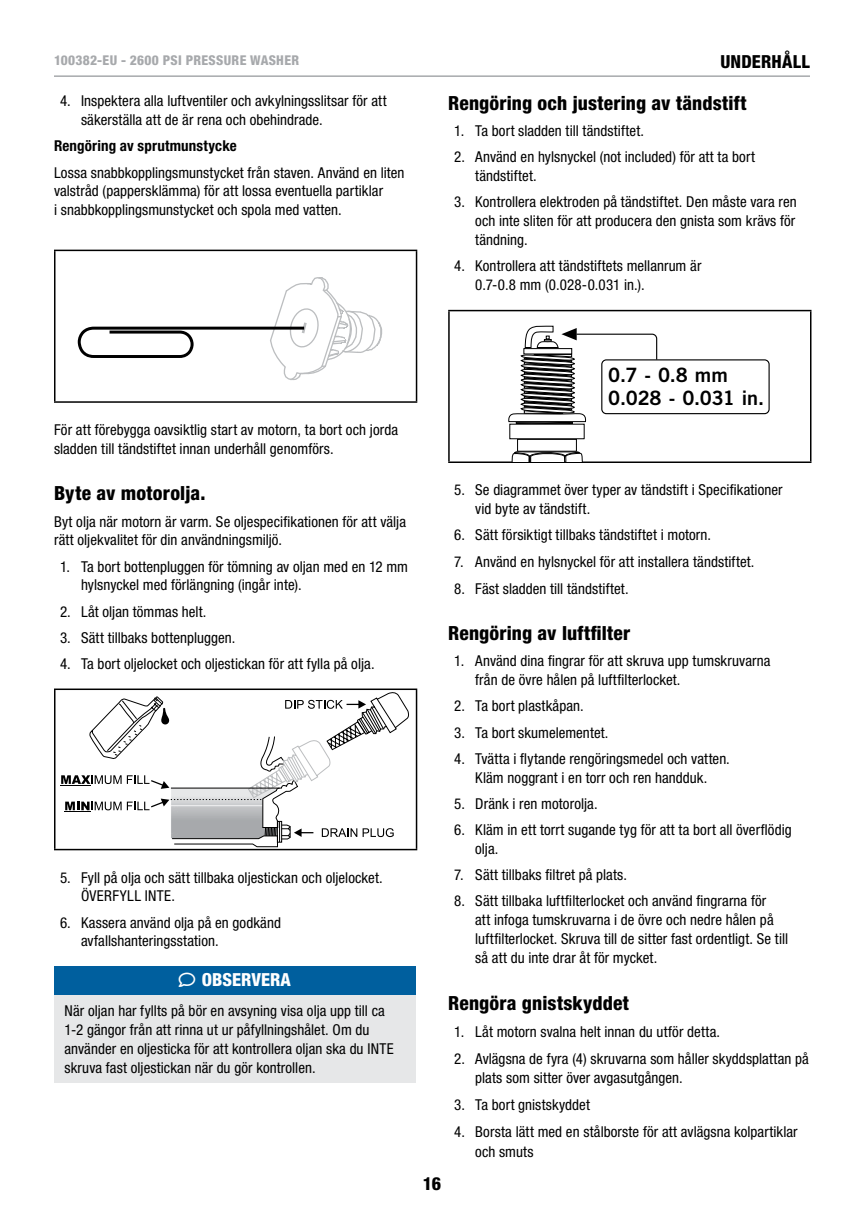
<style>
.page{position:relative;width:864px;height:1215px;background:#fff}
.page>*{position:absolute;margin:0;border:0;box-sizing:border-box;transform-origin:0 0}
.t1{font:19.8px/22.4px "Trade Gothic Bold Two";letter-spacing:-.005em;color:#000}
.t2{font:800 condensed 19.5px "Helvetica Neue LT Std";letter-spacing:.01em;color:#000}
.t3{font:800 condensed 18px "Helvetica Neue LT Std";color:#000}
.t4{font:800 condensed 18px "Helvetica Neue LT Std";color:#fff}
.t5{font:condensed 15px/18.8px "Helvetica Neue LT Std";letter-spacing:.005em;color:#000}
.t6{font:700 condensed 15px "Helvetica Neue LT Std";letter-spacing:.01em;color:#000}
.t7{font:800 condensed 13.5px "Helvetica Neue LT Std";letter-spacing:.025em;color:#a7a9ac}
</style>
<div class="page">
<hr style="left:54px;top:75px;width:756px;height:2px;background:#a7a9ac">
<hr style="left:54px;top:250px;width:363px;height:1px;background:#000">
<hr style="left:54px;top:251px;width:2px;height:150px;background:#000">
<hr style="left:416px;top:251px;width:1px;height:150px;background:#000">
<hr style="left:54px;top:401px;width:363px;height:2px;background:#000">
<svg style="left:78px;top:277px;width:305px;height:103px"></svg>
<hr style="left:54px;top:689px;width:363px;height:1px;background:#000">
<hr style="left:54px;top:690px;width:2px;height:159px;background:#000">
<hr style="left:416px;top:690px;width:1px;height:159px;background:#000">
<hr style="left:54px;top:849px;width:363px;height:1px;background:#000">
<hr style="left:60px;top:785px;width:30px;height:1px;background:#000">
<svg style="left:61px;top:692px;width:348px;height:155px"></svg>
<div style="left:54px;top:966px;width:362px;height:29px;background:#005f9e"></div>
<div style="left:54px;top:995px;width:362px;height:88px;background:#e6e7e8"></div>
<hr style="left:448px;top:310px;width:363px;height:1px;background:#000">
<hr style="left:448px;top:311px;width:2px;height:151px;background:#000">
<hr style="left:810px;top:311px;width:2px;height:151px;background:#000">
<hr style="left:448px;top:462px;width:363px;height:1px;background:#000">
<div style="left:601px;top:359px;width:169px;height:55px;border:1px solid #000;border-radius:5px"></div>
<svg style="left:508px;top:325px;width:150px;height:137px"></svg>
<p class="t7" style="left:54px;top:52px;width:148px">100382-EU - 2600 PSI Pressure</p>
<p class="t7" style="left:250px;top:52px;width:20px">Washer</p>
<p class="t3" style="left:720px;top:50px;width:22px">Underh</p>
<p class="t3" style="left:782px;top:50px;width:20px">åll</p>
<p class="t5" style="left:81px;top:92px;width:307px;text-indent:-21px">4. Inspektera alla luftventiler och avkylningsslitsar för att säkerställa att de är rena och obehindrade.</p>
<p class="t6" style="left:54px;top:137px;width:184px">Rengöring av sprutmunstycke</p>
<p class="t5" style="left:54px;top:163px;width:352px">Lossa snabbkopplingsmunstycket från staven. Använd en liten valstråd (pappersklämma) för att lossa eventuella partiklar<br>i snabbkopplingsmunstycket och spola med vatten.</p>
<h2 class="t2" style="left:448px;top:91px;width:300px">Rengöring och justering av tändstift</h2>
<p class="t5" style="left:454px;top:121px;width:191px">1. Ta bort sladden till tändstiftet.</p>
<p class="t5" style="left:475px;top:147px;width:281px;text-indent:-21px">2. Använd en hylsnyckel (not included) för att ta bort tändstiftet.</p>
<p class="t5" style="left:475px;top:192px;width:323px;text-align:justify;text-indent:-21px">3. Kontrollera elektroden på tändstiftet. Den måste vara ren och inte sliten för att producera den gnista som krävs för tändning.</p>
<p class="t5" style="left:475px;top:256px;width:228px;line-height:19.5px;text-indent:-21px">4. Kontrollera att tändstiftets mellanrum är<br>0.7-0.8 mm (0.028-0.031 in.).</p>
<p class="t5" style="left:54px;top:420px;width:346px">För att förebygga oavsiktlig start av motorn, ta bort och jorda sladden till tändstiftet innan underhåll genomförs.</p>
<h2 class="t2" style="left:54px;top:481px;width:153px">Byte av motorolja.</h2>
<p class="t5" style="left:54px;top:512px;width:354px">Byt olja när motorn är varm. Se oljespecifikationen för att välja rätt oljekvalitet för din användningsmiljö.</p>
<p class="t5" style="left:81px;top:557px;width:329px;text-indent:-21px">1. Ta bort bottenpluggen för tömning av oljan med en 12 mm hylsnyckel med förlängning (ingår inte).</p>
<p class="t5" style="left:60px;top:602px;width:148px">2. Låt oljan tömmas helt.</p>
<p class="t5" style="left:60px;top:628px;width:177px">3. Sätt tillbaks bottenpluggen.</p>
<p class="t5" style="left:60px;top:654px;width:316px">4. Ta bort oljelocket och oljestickan för att fylla på olja.</p>
<p class="t5" style="left:81px;top:868px;width:303px;text-indent:-21px">5. Fyll på olja och sätt tillbaka oljestickan och oljelocket.<br>ÖVERFYLL INTE.</p>
<p class="t5" style="left:81px;top:913px;width:201px;text-indent:-21px">6. Kassera använd olja på en godkänd avfallshanteringsstation.</p>
<p class="t4" style="left:179px;top:969px;width:113px">◆ OBSERVERA</p>
<p class="t5" style="left:64px;top:1002px;width:331px">När oljan har fyllts på bör en avsyning visa olja upp till ca 1-2 gängor från att rinna ut ur påfyllningshålet. Om du använder en oljesticka för att kontrollera oljan ska du INTE skruva fast oljestickan när du gör kontrollen.</p>
<h1 class="t1" style="left:608px;top:364px;width:157px">0.7 - 0.8 mm<br>0.028 - 0.031 in.</h1>
<p class="t3" style="left:423px;top:1172px;width:20px">16</p>
<p class="t5" style="left:475px;top:480px;width:309px;text-indent:-21px">5. Se diagrammet över typer av tändstift i Specifikationer vid byte av tändstift.</p>
<p class="t5" style="left:454px;top:525px;width:258px">6. Sätt försiktigt tillbaks tändstiftet i motorn.</p>
<p class="t5" style="left:454px;top:552px;width:302px">7. Använd en hylsnyckel för att installera tändstiftet.</p>
<p class="t5" style="left:454px;top:579px;width:176px">8. Fäst sladden till tändstiftet.</p>
<h2 class="t2" style="left:448px;top:621px;width:184px">Rengöring av luftfilter</h2>
<p class="t5" style="left:475px;top:651px;width:297px;text-indent:-21px">1. Använd dina fingrar för att skruva upp tumskruvarna från de övre hålen på luftfilterlocket.</p>
<p class="t5" style="left:454px;top:696px;width:131px">2. Ta bort plastkåpan.</p>
<p class="t5" style="left:454px;top:723px;width:156px">3. Ta bort skumelementet.</p>
<p class="t5" style="left:454px;top:749px;width:277px;text-align:center">4. Tvätta i flytande rengöringsmedel och vatten.<br>Kläm noggrant i en torr och ren handduk.</p>
<p class="t5" style="left:454px;top:794px;width:145px">5. Dränk i ren motorolja.</p>
<p class="t5" style="left:475px;top:820px;width:318px;text-indent:-21px">6. Kläm in ett torrt sugande tyg för att ta bort all överflödig olja.</p>
<p class="t5" style="left:454px;top:865px;width:174px">7. Sätt tillbaks filtret på plats.</p>
<p class="t5" style="left:475px;top:891px;width:314px;text-indent:-21px">8. Sätt tillbaka luftfilterlocket och använd fingrarna för<br>att infoga tumskruvarna i de övre och nedre hålen på luftfilterlocket. Skruva till de sitter fast ordentligt. Se till så att du inte drar åt för mycket.</p>
<h2 class="t2" style="left:448px;top:991px;width:182px">Rengöra gnistskyddet</h2>
<p class="t5" style="left:454px;top:1022px;width:267px">1. Låt motorn svalna helt innan du utför detta.</p>
<p class="t5" style="left:475px;top:1049px;width:335px;line-height:19.5px;text-indent:-21px">2. Avlägsna de fyra (4) skruvarna som håller skyddsplattan på plats som sitter över avgasutgången.</p>
<p class="t5" style="left:454px;top:1095px;width:137px">3. Ta bort gnistskyddet</p>
<p class="t5" style="left:475px;top:1122px;width:324px;line-height:19.5px;text-indent:-21px">4. Borsta lätt med en stålborste för att avlägsna kolpartiklar och smuts</p>
</div>
